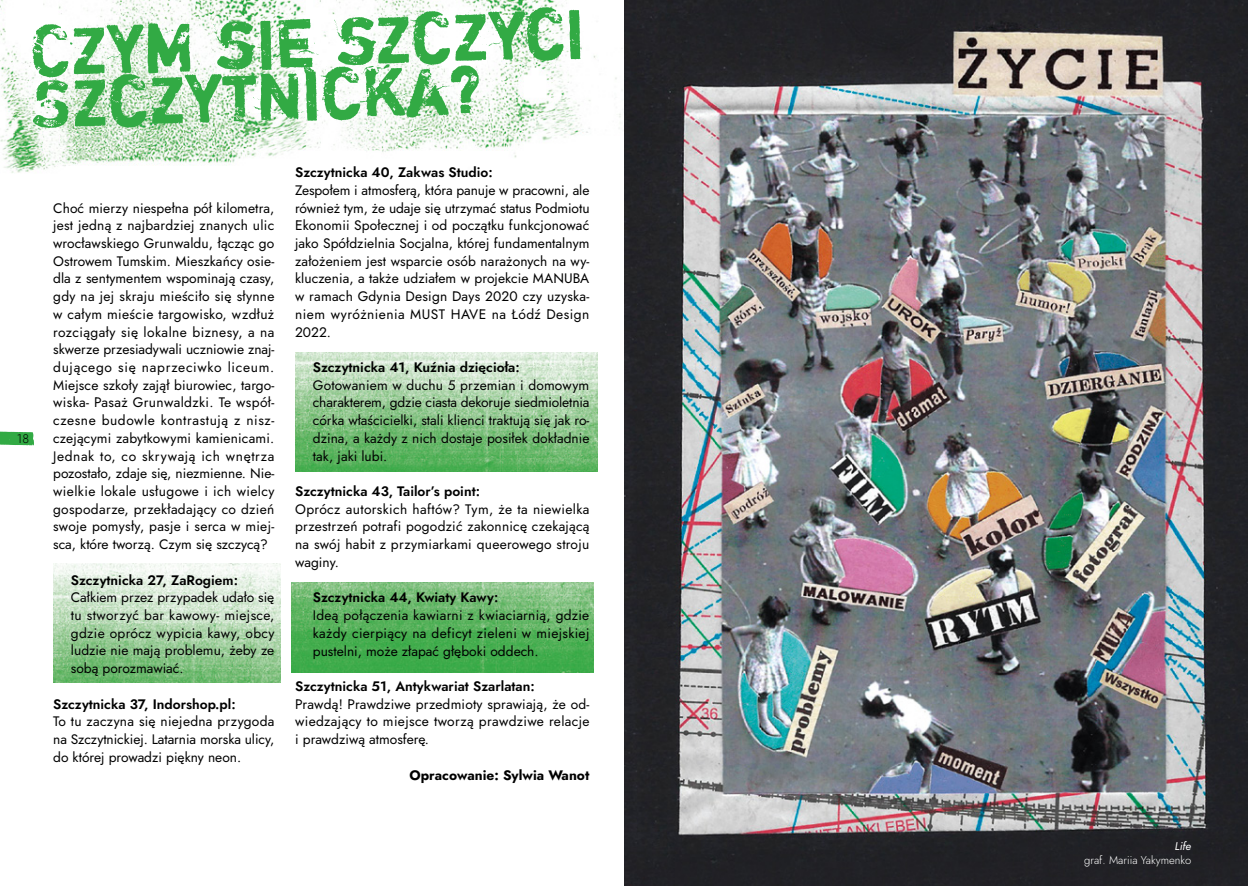
<style>
.page{position:relative;width:1248px;height:886px;background:#fff}
.page>*{position:absolute;margin:0;border:0;box-sizing:border-box;transform-origin:0 0}
.t1{font:13.75px/17.8px "Jost";color:#000;text-align:justify}
.t2{font:600 13.75px "Jost";color:#000}
.t3{font:700 13.75px "Jost";color:#000}
.t4{font:300 12.5px "Jost";color:#000}
.t5{font:300 11.25px "Jost";color:#fff}
.t6{font:italic 11.25px "Jost";color:#fff}
</style>
<div class="page">
<svg style="left:0;top:431px;width:34px;height:15px"></svg>
<img style="left:0;top:0;width:621px;height:173px">
<img style="left:53px;top:563px;width:227px;height:119px">
<img style="left:295px;top:352px;width:302px;height:119px">
<img style="left:291px;top:583px;width:302px;height:89px">
<svg style="left:32px;top:7px;width:549px;height:126px"></svg>
<img style="left:624px;top:0;width:623px;height:886px">
<p class="t4" style="left:17px;top:430px;width:14px">18</p>
<p class="t1" style="left:53px;top:199px;width:223px">Choć mierzy niespełna pół kilometra, jest jedną z najbardziej znanych ulic wrocławskiego Grunwaldu, łącząc go Ostrowem Tumskim. Mieszkańcy osie&shy;dla z sentymentem wspominają czasy, gdy na jej skraju mieściło się słynne w całym mieście targowisko, wzdłuż rozciągały się lokalne biznesy, a na skwerze przesiadywali uczniowie znaj&shy;dującego się naprzeciwko liceum.<br>Miejsce szkoły zajął biurowiec, targo&shy;wiska- Pasaż Grunwaldzki. Te współ&shy;czesne budowle kontrastują z nisz&shy;czejącymi zabytkowymi kamienicami.<br>Jednak to, co skrywają ich wnętrza pozostało, zdaje się, niezmienne. Nie&shy;wielkie lokale usługowe i ich wielcy gospodarze, przekładający co dzień swoje pomysły, pasje i serca w miej&shy;sca, które tworzą. Czym się szczycą?</p>
<p class="t2" style="left:71px;top:570px;width:169px">Szczytnicka 27, ZaRogiem:</p>
<p class="t1" style="left:71px;top:589px;width:205px">Całkiem przez przypadek udało się tu stworzyć bar kawowy- miejsce, gdzie oprócz wypicia kawy, obcy ludzie nie mają problemu, żeby ze sobą porozmawiać.</p>
<p class="t2" style="left:53px;top:694px;width:184px">Szczytnicka 37, Indorshop.pl:</p>
<p class="t1" style="left:53px;top:713px;width:223px">To tu zaczyna się niejedna przygoda na Szczytnickiej. Latarnia morska ulicy, do której prowadzi piękny neon.</p>
<p class="t2" style="left:295px;top:163px;width:199px">Szczytnicka 40, Zakwas Studio:</p>
<p class="t1" style="left:295px;top:181px;width:296px">Zespołem i atmosferą, która panuje w pracowni, ale również tym, że udaje się utrzymać status Podmiotu Ekonomii Społecznej i od początku funkcjonować jako Spółdzielnia Socjalna, której fundamentalnym założeniem jest wsparcie osób narażonych na wy&shy;kluczenia, a także udziałem w projekcie MANUBA w ramach Gdynia Design Days 2020 czy uzyska&shy;niem wyróżnienia MUST HAVE na Łódź Design 2022.</p>
<p class="t2" style="left:313px;top:358px;width:208px">Szczytnicka 41, Kuźnia dzięcioła:</p>
<p class="t1" style="left:313px;top:376px;width:278px">Gotowaniem w duchu 5 przemian i domowym charakterem, gdzie ciasta dekoruje siedmioletnia córka właścicielki, stali klienci traktują się jak ro&shy;dzina, a każdy z nich dostaje posiłek dokładnie tak, jaki lubi.</p>
<p class="t2" style="left:295px;top:482px;width:186px">Szczytnicka 43, Tailor’s point:</p>
<p class="t1" style="left:295px;top:500px;width:296px">Oprócz autorskich haftów? Tym, że ta niewielka przestrzeń potrafi pogodzić zakonnicę czekającą na swój habit z przymiarkami queerowego stroju waginy.</p>
<p class="t2" style="left:313px;top:588px;width:187px">Szczytnicka 44, Kwiaty Kawy:</p>
<p class="t1" style="left:313px;top:606px;width:278px">Ideą połączenia kawiarni z kwiaciarnią, gdzie każdy cierpiący na deficyt zieleni w miejskiej pustelni, może złapać głęboki oddech.</p>
<p class="t2" style="left:295px;top:677px;width:241px">Szczytnicka 51, Antykwariat Szarlatan:</p>
<p class="t1" style="left:295px;top:695px;width:296px">Prawdą! Prawdziwe przedmioty sprawiają, że od&shy;wiedzający to miejsce tworzą prawdziwe relacje i prawdziwą atmosferę.</p>
<p class="t3" style="left:409px;top:765px;width:181px">Opracowanie: Sylwia Wanot</p>
<p class="t6" style="left:1174px;top:839px;width:18px">Life</p>
<p class="t5" style="left:1084px;top:852px;width:108px">graf. Mariia Yakymenko</p>
</div>
